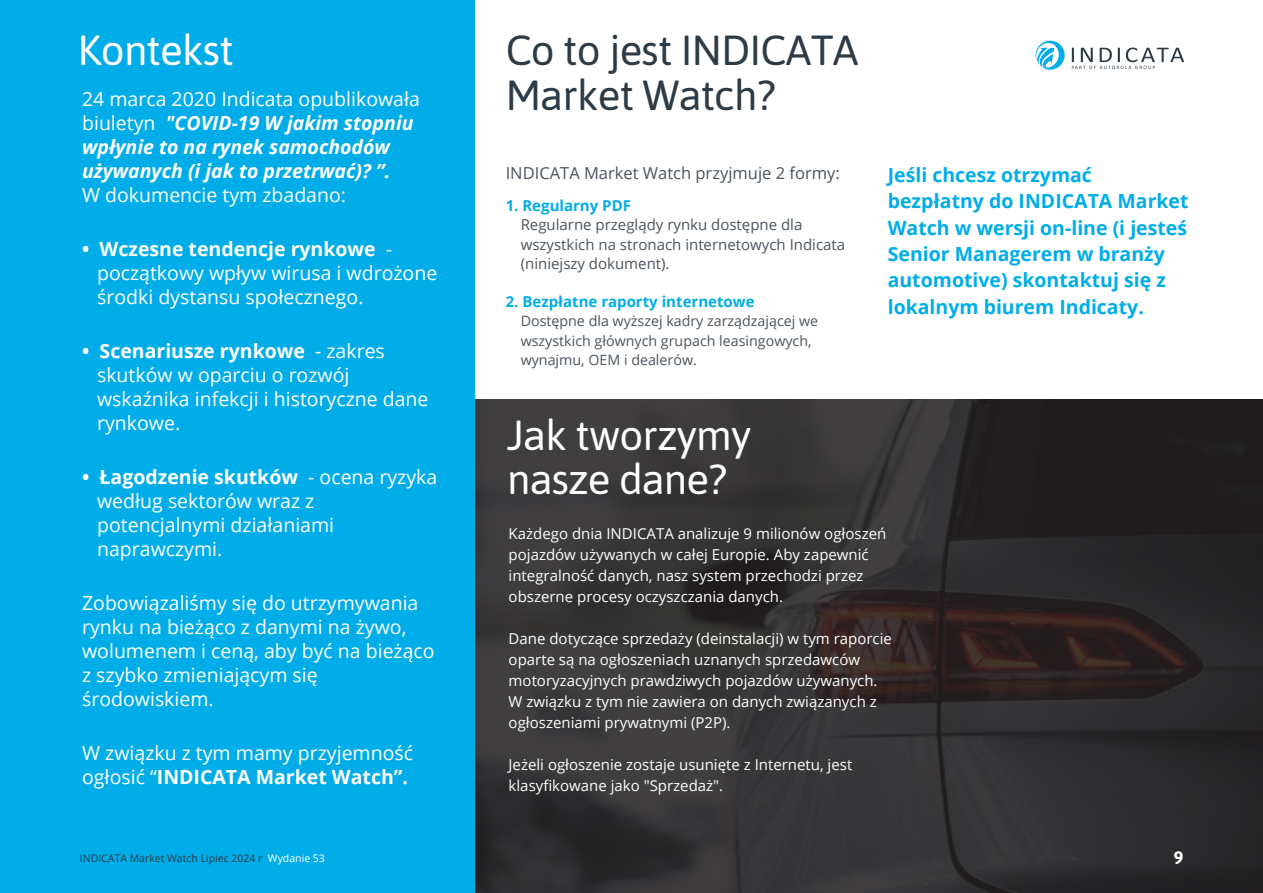
<style>
.page{position:relative;width:1263px;height:893px;background:#fff}
.page>*{position:absolute;margin:0;border:0;box-sizing:border-box;transform-origin:0 0}
.t1{font:42px/44.4px "Asap";letter-spacing:-.02em;color:#fff}
.t2{font:42px/44.4px "Asap";letter-spacing:-.02em;color:#2c3b46}
.t3{font:19.5px/24px "Open Sans";color:#fff}
.t4{font:700 19.5px/26.4px "Open Sans";color:#00ade8}
.t5{font:italic 700 19.5px/24px "Open Sans";color:#fff}
.t6{font:700 18px "Asap";color:#fff}
.t7{font:16.5px "Open Sans";color:#4b545e}
.t8{font:15px/21px "Open Sans";color:#fff}
.t9{font:15px/19.5px "Open Sans";color:#4b545e}
.t10{font:700 15px "Open Sans";color:#00ade8}
.t11{font:14.25px/19.5px "Open Sans";color:#4b545e}
.t12{font:10.5px "Open Sans";color:#2c3b46}
.s1{font-weight:400;font-style:normal}
.s2{font-weight:700}
.s3{color:#fff}
</style>
<div class="page">
<svg style="left:475px;top:399px;width:788px;height:494px;background:#312e30"></svg>
<div style="left:0;top:0;width:475px;height:893px;background:#00ade8"></div>
<svg style="left:1035px;top:41px;width:30px;height:29px"></svg>
<svg style="left:1072px;top:48px;width:112px;height:21px"></svg>
<h1 class="t1" style="left:78px;top:26px;width:158px">Kontekst</h1>
<p class="t5" style="left:82px;top:86px;width:339px"><span class="s1">24 marca 2020 Indicata opublikowała biuletyn</span> "COVID-19 W jakim stopniu wpłynie to na rynek samochodów używanych (i jak to przetrwać)? ”.</p>
<p class="t3" style="left:82px;top:182px;width:265px">W dokumencie tym zbadano:</p>
<p class="t3" style="left:97px;top:236px;width:342px;text-indent:-15px"><span class="s2">• Wczesne tendencje rynkowe</span> - początkowy wpływ wirusa i wdrożone środki dystansu społecznego.</p>
<p class="t3" style="left:97px;top:338px;width:333px;text-indent:-15px"><span class="s2">• Scenariusze rynkowe</span> - zakres skutków w oparciu o rozwój wskaźnika infekcji i historyczne dane rynkowe.</p>
<p class="t3" style="left:97px;top:464px;width:342px;text-indent:-15px"><span class="s2">• Łagodzenie skutków</span> - ocena ryzyka według sektorów wraz z potencjalnymi działaniami naprawczymi.</p>
<p class="t3" style="left:82px;top:590px;width:354px">Zobowiązaliśmy się do utrzymywania rynku na bieżąco z danymi na żywo, wolumenem i ceną, aby być na bieżąco z szybko zmieniającym się środowiskiem.</p>
<p class="t3" style="left:82px;top:740px;width:332px">W związku z tym mamy przyjemność ogłosić “<span class="s2">INDICATA Market Watch”.</span></p>
<h1 class="t2" style="left:506px;top:26px;width:354px">Co to jest INDICATA<br>Market Watch?</h1>
<p class="t7" style="left:506px;top:162px;width:336px">INDICATA Market Watch przyjmuje 2 formy:</p>
<p class="t10" style="left:506px;top:195px;width:127px">1. Regularny PDF</p>
<p class="t9" style="left:521px;top:215px;width:326px">Regularne przeglądy rynku dostępne dla wszystkich na stronach internetowych Indicata (niniejszy dokument).</p>
<p class="t10" style="left:506px;top:291px;width:250px">2. Bezpłatne raporty internetowe</p>
<p class="t11" style="left:521px;top:311px;width:299px">Dostępne dla wyższej kadry zarządzającej we wszystkich głównych grupach leasingowych, wynajmu, OEM i dealerów.</p>
<h1 class="t1" style="left:507px;top:410px;width:246px">Jak tworzymy nasze dane?</h1>
<p class="t4" style="left:888px;top:161px;width:302px">Jeśli chcesz otrzymać bezpłatny do INDICATA Market<br>Watch w wersji on-line (i jesteś<br>Senior Managerem w branży automotive) skontaktuj się z lokalnym biurem Indicaty.</p>
<p class="t8" style="left:509px;top:523px;width:379px">Każdego dnia INDICATA analizuje 9 milionów ogłoszeń pojazdów używanych w całej Europie. Aby zapewnić integralność danych, nasz system przechodzi przez obszerne procesy oczyszczania danych.</p>
<p class="t8" style="left:509px;top:628px;width:385px">Dane dotyczące sprzedaży (deinstalacji) w tym raporcie oparte są na ogłoszeniach uznanych sprzedawców motoryzacyjnych prawdziwych pojazdów używanych.<br>W związku z tym nie zawiera on danych związanych z ogłoszeniami prywatnymi (P2P).</p>
<p class="t8" style="left:509px;top:754px;width:345px">Jeżeli ogłoszenie zostaje usunięte z Internetu, jest klasyfikowane jako "Sprzedaż".</p>
<p class="t12" style="left:80px;top:851px;width:247px">INDICATA Market Watch Lipiec 2024 r <span class="s3">Wydanie 53</span></p>
<p class="t6" style="left:1174px;top:845px;width:11px">9</p>
</div>
